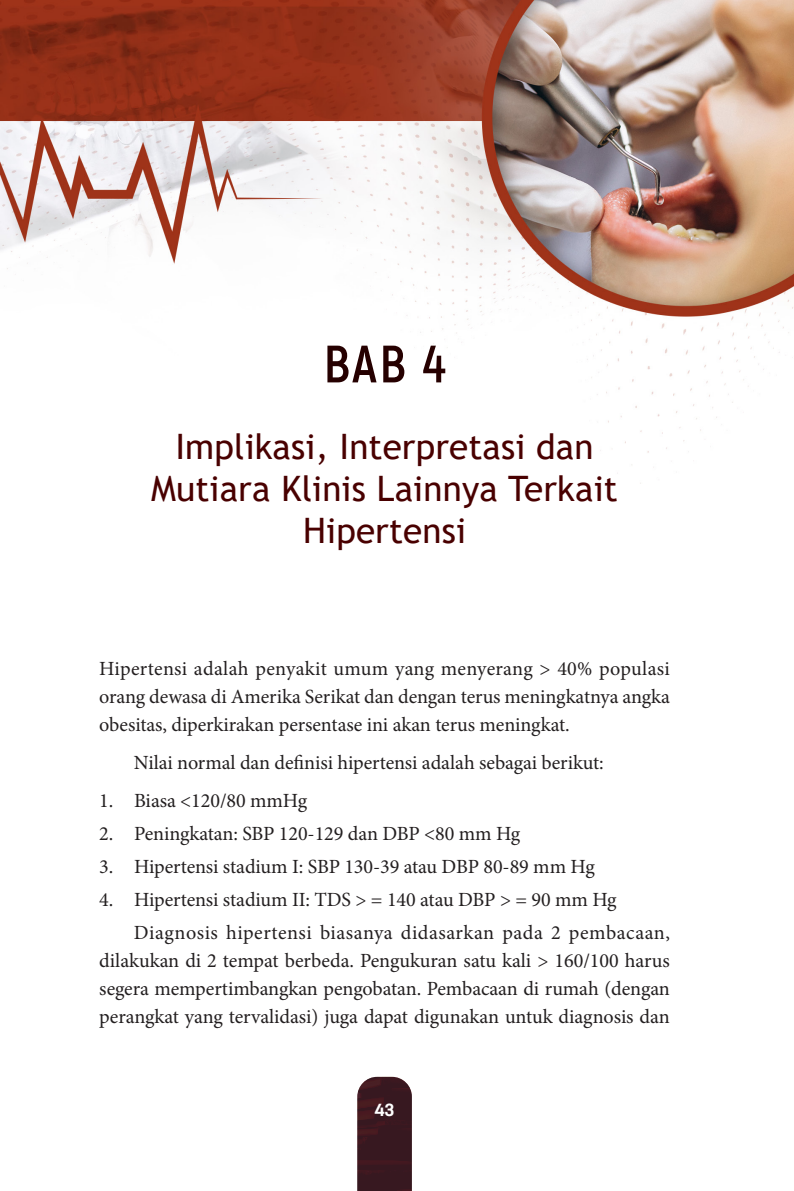
<style>
.page{position:relative;width:794px;height:1191px;background:#fff}
.page>*{position:absolute;margin:0;border:0;box-sizing:border-box;transform-origin:0 0}
.Bab_Nomor{font:700 52.5px "Akrobat";color:#260000}
.Nama_Bab{font:35px/42px "Trebuchet MS";letter-spacing:.005em;color:#490000;text-align:center}
.Isi_0_Level_1{font:20.12px/28px "Minion Pro";letter-spacing:-.005em;color:#231f20;text-align:justify}
.Isi_0{font:20.12px/28px "Minion Pro";letter-spacing:-.005em;color:#231f20;text-align:justify}
.t1{font:700 17.5px "Antartida";color:#fff}
</style>
<div class="page">
<img style="left:0;top:0;width:794px;height:484px">
<img style="left:357px;top:1076px;width:55px;height:115px">
<p class="Bab_Nomor" style="left:324px;top:331px;width:123px">BAB 4</p>
<p class="Nama_Bab" style="left:151px;top:425px;width:468px">Implikasi, Interpretasi dan<br>Mutiara Klinis Lainnya Terkait<br>Hipertensi</p>
<p class="Isi_0" style="left:99px;top:655px;width:572px">Hipertensi adalah penyakit umum yang menyerang &gt; 40% populasi orang dewasa di Amerika Serikat dan dengan terus meningkatnya angka obesitas, diperkirakan persentase ini akan terus meningkat.</p>
<p class="Isi_0_Level_1" style="left:134px;top:749px;width:471px">Nilai normal dan definisi hipertensi adalah sebagai berikut:</p>
<p class="Isi_0_Level_1" style="left:99px;top:787px;width:209px">1. Biasa &lt;120/80 mmHg</p>
<p class="Isi_0_Level_1" style="left:99px;top:820px;width:422px">2. Peningkatan: SBP 120-129 dan DBP &lt;80 mm Hg</p>
<p class="Isi_0_Level_1" style="left:99px;top:853px;width:497px">3. Hipertensi stadium I: SBP 130-39 atau DBP 80-89 mm Hg</p>
<p class="Isi_0_Level_1" style="left:99px;top:886px;width:519px">4. Hipertensi stadium II: TDS &gt; = 140 atau DBP &gt; = 90 mm Hg</p>
<p class="Isi_0_Level_1" style="left:99px;top:919px;width:572px;text-indent:35px">Diagnosis hipertensi biasanya didasarkan pada 2 pembacaan, dilakukan di 2 tempat berbeda. Pengukuran satu kali &gt; 160/100 harus segera mempertimbangkan pengobatan. Pembacaan di rumah (dengan perangkat yang tervalidasi) juga dapat digunakan untuk diagnosis dan</p>
<p class="t1" style="left:374px;top:1100px;width:22px">43</p>
</div>
